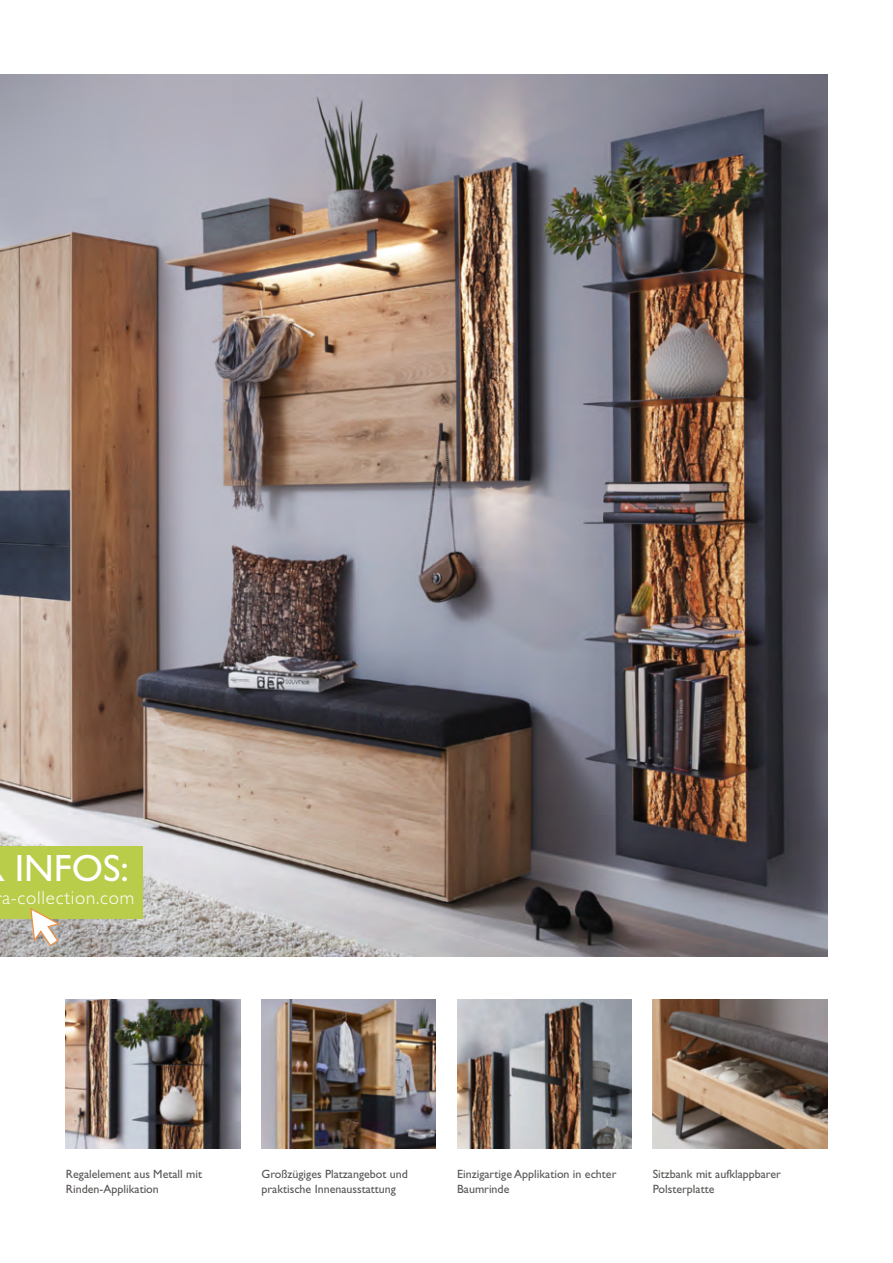
<style>
.page{position:relative;width:893px;height:1263px;background:#fff}
.page>*{position:absolute;margin:0;border:0;box-sizing:border-box;transform-origin:0 0}
.t1{font:38.1px "Gill Sans";color:#fff}
.t2{font:18.9px "Gill Sans Light 2";letter-spacing:.04em;color:#fff}
.t3{font:12px/15px "Gill Sans";color:#595654}
</style>
<div class="page">
<img style="left:0;top:74px;width:827px;height:883px">
<img style="left:66px;top:999px;width:174px;height:149px">
<img style="left:261px;top:999px;width:175px;height:149px">
<img style="left:457px;top:999px;width:174px;height:149px">
<img style="left:653px;top:999px;width:174px;height:149px">
<div style="left:0;top:846px;width:142px;height:73px;background:#b9cd4a"></div>
<svg style="left:29px;top:908px;width:32px;height:39px"></svg>
<h1 class="t1" style="left:15px;top:846px;width:116px">INFOS:</h1>
<h2 class="t2" style="left:2px;top:887px;width:134px">a-collection.com</h2>
<p class="t3" style="left:66px;top:1166px;width:138px">Regalelement aus Metall mit<br>Rinden-Applikation</p>
<p class="t3" style="left:261px;top:1166px;width:148px">Großzügiges Platzangebot und praktische Innenausstattung</p>
<p class="t3" style="left:457px;top:1166px;width:161px">Einzigartige Applikation in echter<br>Baumrinde</p>
<p class="t3" style="left:653px;top:1166px;width:130px">Sitzbank mit aufklappbarer<br>Polsterplatte</p>
</div>
